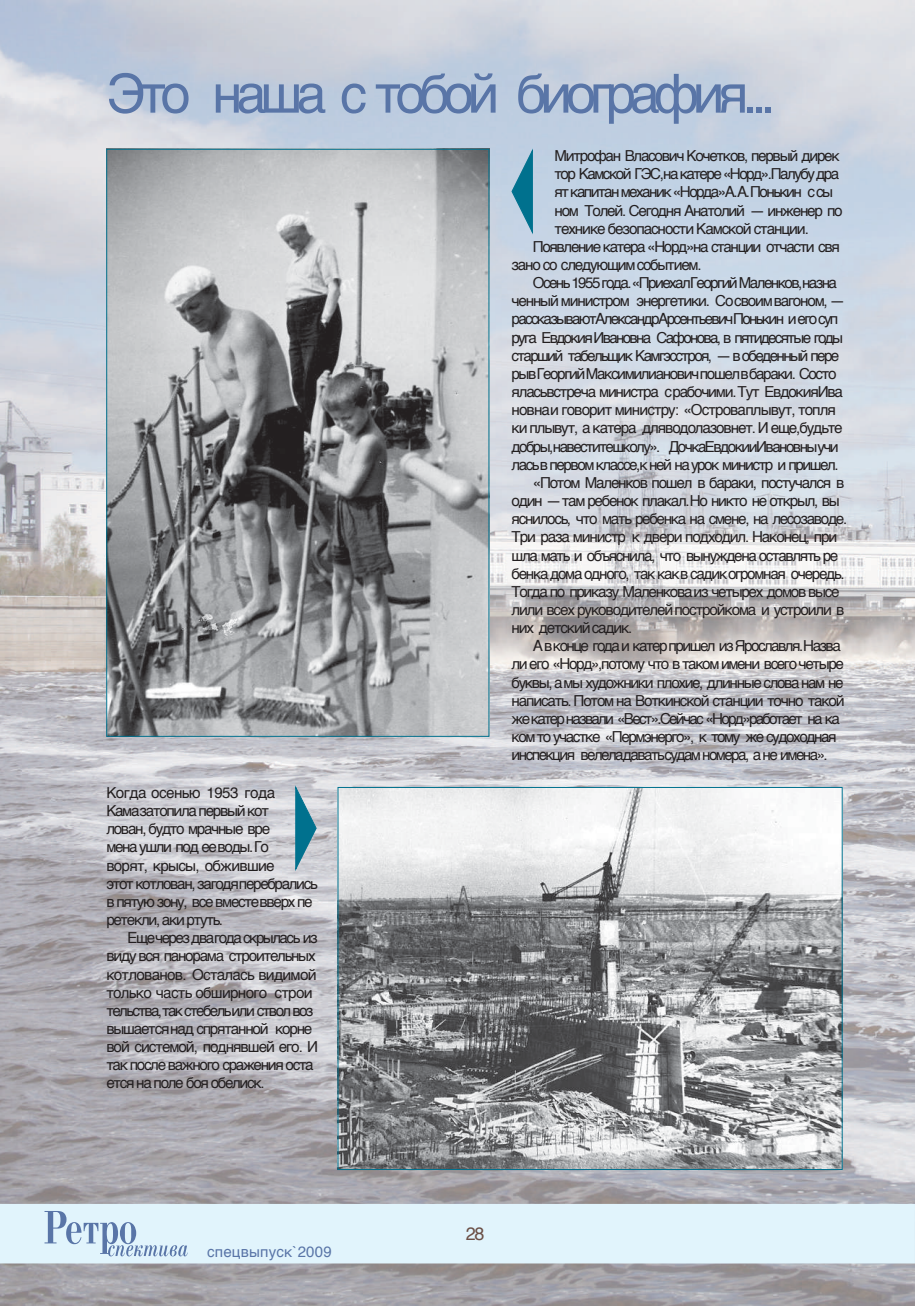
<style>
.page{position:relative;width:915px;height:1306px;background:#fff}
.page>*{position:absolute;margin:0;border:0;box-sizing:border-box;transform-origin:0 0}
.t1{font:54px "Helvetica";letter-spacing:-.11em;color:#5975a7}
.t2{font:18px "Helvetica";color:#6b4f46}
.t3{font:15.15px/18.1px "Helvetica";letter-spacing:-.085em;color:#231f20}
.t4{font:15.15px "Helvetica";letter-spacing:-.105em;color:#231f20}
.t5{font:15.15px "Helvetica";letter-spacing:-.115em;color:#231f20}
.t6{font:15.15px "Helvetica";letter-spacing:-.11em;color:#231f20}
.t7{font:15.15px "Helvetica";letter-spacing:-.06em;color:#231f20}
.t8{font:15px "Helvetica";letter-spacing:.015em;color:#5975a7}
</style>
<div class="page">
<img style="left:0;top:0;width:914px;height:1305px">
<div style="left:1px;top:1204px;width:912px;height:58px;background:#e1f4fc"></div>
<div style="left:0;top:1203px;width:914px;height:60px;border:2px solid #e1f4fc"></div>
<svg style="left:44px;top:1211px;width:144px;height:45px"></svg>
<svg style="left:511px;top:149px;width:22px;height:86px"></svg>
<svg style="left:294px;top:786px;width:23px;height:86px"></svg>
<img style="left:108px;top:151px;width:379px;height:583px">
<img style="left:339px;top:789px;width:501px;height:378px">
<h1 class="t1" style="left:106px;top:72px;width:670px">Это наша с тобой биография...</h1>
<p class="t3" style="left:554px;top:147px;width:286px">Митрофан Власович Кочетков, первый дирек</p>
<p class="t3" style="left:554px;top:166px;width:286px">тор Камской ГЭС,на катере «Норд».Палубу дра</p>
<p class="t3" style="left:554px;top:184px;width:280px">ят капитан механик «Норда»А.А.Понькин с сы</p>
<p class="t3" style="left:554px;top:202px;width:289px">ном Толей. Сегодня Анатолий — инженер по</p>
<p class="t3" style="left:554px;top:220px;width:256px">технике безопасности Камской станции.</p>
<p class="t3" style="left:532px;top:238px;width:308px">Появление катера «Норд»на станции отчасти свя</p>
<p class="t3" style="left:511px;top:256px;width:191px">зано со следующим событием.</p>
<p class="t4" style="left:532px;top:277px;width:306px">Осень 1955 года.«Приехал Георгий Маленков,назна</p>
<p class="t3" style="left:511px;top:293px;width:335px">ченный министром энергетики. Со своим вагоном, —</p>
<p class="t6" style="left:511px;top:313px;width:328px">рассказывают Александр Арсентьевич Понькин и его суп</p>
<p class="t5" style="left:511px;top:331px;width:333px">руга Евдокия Ивановна Сафонова, в пятидесятые годы</p>
<p class="t4" style="left:511px;top:349px;width:329px">старший табельщик Камгэсстроя, — в обеденный пере</p>
<p class="t3" style="left:511px;top:365px;width:326px">рыв Георгий Максимилианович пошел в бараки. Состо</p>
<p class="t3" style="left:511px;top:383px;width:333px">ялась встреча министра с рабочими. Тут Евдокия Ива</p>
<p class="t7" style="left:511px;top:404px;width:326px">новна и говорит министру: «Острова плывут, топля</p>
<p class="t3" style="left:511px;top:420px;width:332px">ки плывут, а катера для водолазов нет. И еще, будьте</p>
<p class="t4" style="left:511px;top:440px;width:328px">добры,навеститешколу». ДочкаЕвдокии Ивановны учи</p>
<p class="t3" style="left:511px;top:456px;width:328px">лась в первом классе, к ней на урок министр и пришел.</p>
<p class="t3" style="left:532px;top:474px;width:313px">«Потом Маленков пошел в бараки, постучался в</p>
<p class="t3" style="left:511px;top:492px;width:329px">один — там ребенок плакал. Но никто не открыл, вы</p>
<p class="t3" style="left:511px;top:510px;width:337px">яснилось, что мать ребенка на смене, на лесозаводе.</p>
<p class="t3" style="left:511px;top:529px;width:327px">Три раза министр к двери подходил. Наконец, при</p>
<p class="t3" style="left:511px;top:547px;width:328px">шла мать и объяснила, что вынуждена оставлять ре</p>
<p class="t3" style="left:511px;top:565px;width:334px">бенка дома одного, так как в садик огромная очередь.</p>
<p class="t3" style="left:511px;top:583px;width:329px">Тогда по приказу Маленкова из четырех домов высе</p>
<p class="t3" style="left:511px;top:601px;width:334px">лили всех руководителей постройкома и устроили в</p>
<p class="t3" style="left:511px;top:619px;width:122px">них детский садик.</p>
<p class="t3" style="left:532px;top:638px;width:309px">А в конце года и катер пришел из Ярославля.Назва</p>
<p class="t3" style="left:511px;top:656px;width:333px">ли его «Норд», потому что в таком имени всего четыре</p>
<p class="t3" style="left:511px;top:674px;width:333px">буквы, а мы художники плохие, длинные слова нам не</p>
<p class="t3" style="left:511px;top:692px;width:334px">написать. Потом на Воткинской станции точно такой</p>
<p class="t5" style="left:511px;top:712px;width:329px">же катер назвали «Вест».Сейчас «Норд»работает на ка</p>
<p class="t3" style="left:511px;top:728px;width:326px">ком то участке «Пермэнерго», к тому же судоходная</p>
<p class="t3" style="left:511px;top:746px;width:317px">инспекция велела давать судам номера, а не имена».</p>
<p class="t3" style="left:106px;top:784px;width:213px">Когда осенью 1953 года<br>Кама затопила первый кот<br>лован, будто мрачные вре<br>мена ушли под ее воды. Го<br>ворят, крысы, обжившие<br>этот котлован, загодя перебрались в пятую зону, все вместе вверх пе ретекли, аки ртуть.</p>
<p class="t3" style="left:106px;top:929px;width:213px;text-indent:21px">Еще через два года скрылась из виду вся панорама строительных котлованов. Осталась видимой только часть обширного строи тельства,так стебель или ствол воз вышается над спрятанной корне вой системой, поднявшей его. И так после важного сражения оста ется на поле боя обелиск.</p>
<p class="t8" style="left:207px;top:1245px;width:126px">спецвыпуск`2009</p>
<p class="t2" style="left:465px;top:1226px;width:20px">28</p>
</div>
